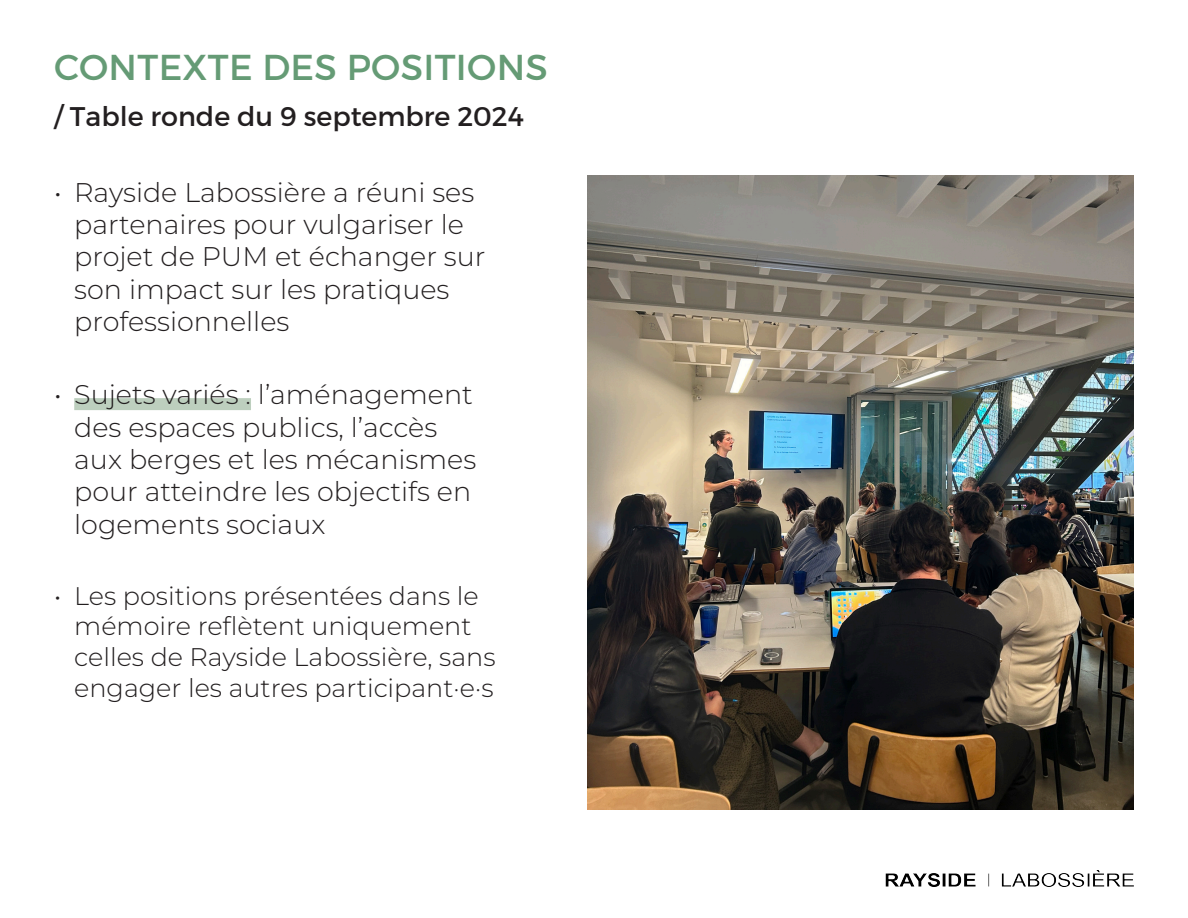
<style>
.page{position:relative;width:1188px;height:918px;background:#fff}
.page>*{position:absolute;margin:0;border:0;box-sizing:border-box;transform-origin:0 0}
.t1{font:36px "Montserrat";letter-spacing:.01em;color:#659b75}
.t2{font:300 27px/32.4px "Montserrat";color:#231f20}
.t3{font:27px "Montserrat";color:#231f20}
.t4{font:300 25.5px/30.6px "Montserrat";color:#231f20}
</style>
<div class="page">
<img style="left:885px;top:871px;width:249px;height:16px">
<div style="left:74px;top:398px;width:177px;height:12px;background:#bdcfbe"></div>
<img style="left:588px;top:176px;width:546px;height:634px">
<p class="t1" style="left:54px;top:45px;width:495px">CONTEXTE DES POSITIONS</p>
<p class="t3" style="left:54px;top:99px;width:471px">/ Table ronde du 9 septembre 2024</p>
<p class="t2" style="left:74px;top:175px;width:413px;text-indent:-20px">• Rayside Labossière a réuni ses partenaires pour vulgariser le projet de PUM et échanger sur son impact sur les pratiques professionnelles</p>
<p class="t2" style="left:74px;top:378px;width:404px;text-indent:-20px">• Sujets variés : l’aménagement des espaces publics, l’accès aux berges et les mécanismes pour atteindre les objectifs en logements sociaux</p>
<p class="t4" style="left:74px;top:580px;width:423px;text-indent:-20px">• Les positions présentées dans le mémoire reflètent uniquement celles de Rayside Labossière, sans engager les autres participant·e·s</p>
</div>
